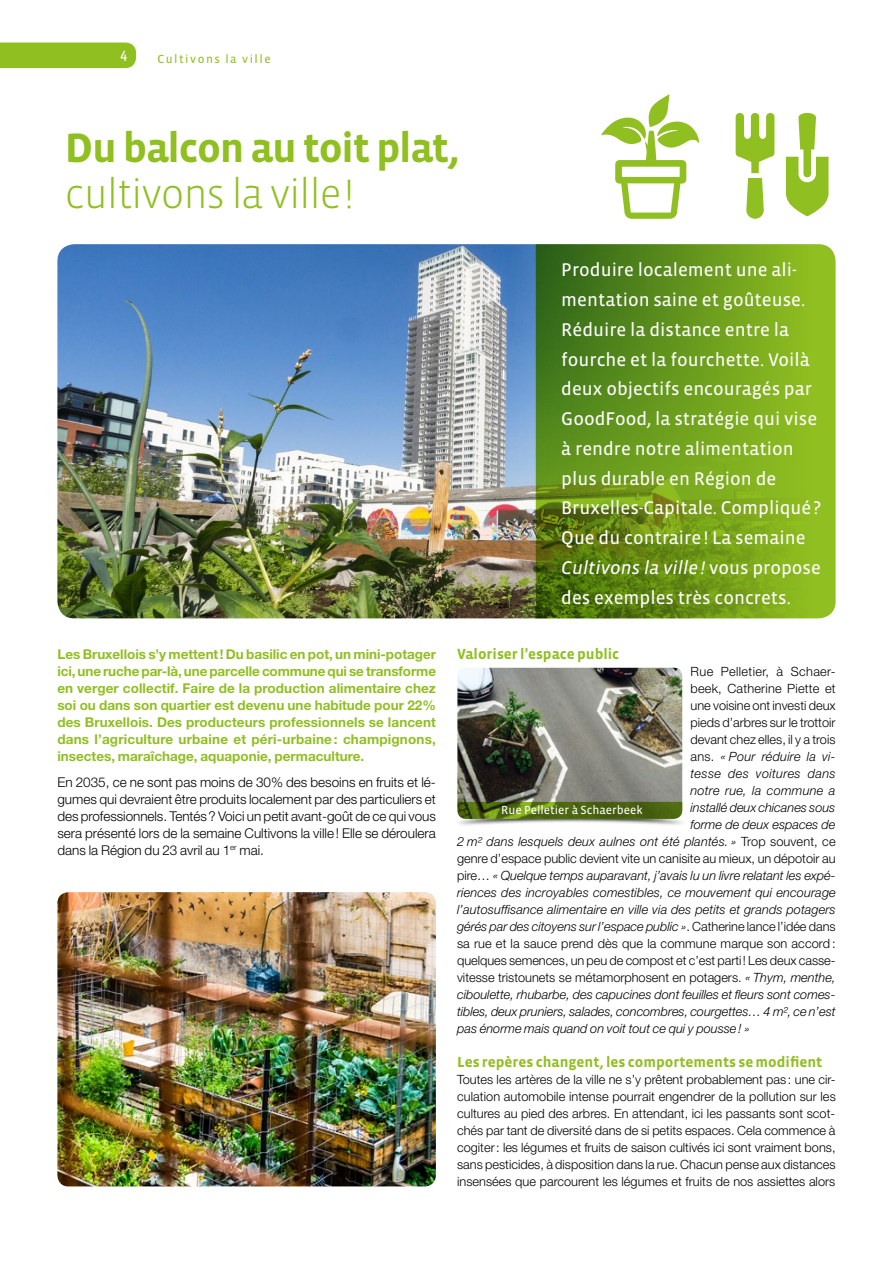
<style>
.page{position:relative;width:893px;height:1263px;background:#fff}
.page>*{position:absolute;margin:0;border:0;box-sizing:border-box;transform-origin:0 0}
.t1{font:700 42px "Vista Sans";letter-spacing:-.03em;color:#90bf21}
.t2{font:300 42px "Vista Sans";letter-spacing:-.03em;color:#90bf21}
.t3{font:18.75px/29.7px "Vista Sans Reg";color:#fff}
.t4{font:700 15px "Vista Sans";color:#90bf21}
.t5{font:15px "Vista Sans Reg";color:#fff}
.t6{font:700 13.5px/17px "Helvetica Neue";color:#90bf21;text-align:justify}
.t7{font:300 13.5px/17px "Helvetica Neue";color:#000;text-align:justify}
.t8{font:300 12.75px/17px "Helvetica Neue LT Std";color:#000;text-align:justify}
.t9{font:italic 300 12.75px/17px "Helvetica Neue";color:#000;text-align:justify}
.t10{font:12px "Vista Sans Reg";color:#fff}
.t11{font:12px "Vista Sans Reg";letter-spacing:.125em;color:#90bf21}
.s1{font-style:italic}
.s2{font-family:"Helvetica Neue LT Std";font-style:normal}
.s3{font-family:"Helvetica Neue";font-style:italic}
</style>
<div class="page">
<img style="left:57px;top:244px;width:479px;height:374px">
<img style="left:458px;top:797px;width:225px;height:28px">
<img style="left:457px;top:668px;width:225px;height:134px">
<div style="left:0;top:43px;width:136px;height:25px;background:#90bf21"></div>
<svg style="left:536px;top:244px;width:300px;height:374px;background:#6b991b"></svg>
<img style="left:57px;top:892px;width:379px;height:294px">
<div style="left:803px;top:136px;width:8px;height:41px;background:#90bf21;border-radius:3px"></div>
<svg style="left:798px;top:113px;width:18px;height:36px"></svg>
<div style="left:804px;top:118px;width:7px;height:7px;background:#90bf21;border-radius:50%"></div>
<svg style="left:736px;top:113px;width:38px;height:106px"></svg>
<div style="left:752px;top:206px;width:6px;height:7px;background:#90bf21;border-radius:50%"></div>
<svg style="left:786px;top:157px;width:42px;height:59px"></svg>
<svg style="left:601px;top:94px;width:98px;height:125px"></svg>
<svg style="left:457px;top:802px;width:226px;height:17px;background:#516b13"></svg>
<p class="t5" style="left:120px;top:46px;width:9px">4</p>
<p class="t11" style="left:157px;top:53px;width:115px">Cultivons la ville</p>
<h1 class="t1" style="left:65px;top:126px;width:397px">Du balcon au toit plat,</h1>
<h1 class="t2" style="left:65px;top:173px;width:291px">cultivons la ville!</h1>
<p class="t3" style="left:561px;top:256px;width:261px">Produire localement une ali&shy;mentation saine et goûteuse.<br>Réduire la distance entre la fourche et la fourchette. Voilà deux objectifs encouragés par<br>GoodFood, la stratégie qui vise à rendre notre alimentation plus durable en Région de<br>Bruxelles-Capitale. Compliqué?<br>Que du contraire! La semaine<br><span class="s1">Cultivons la ville!</span> vous propose des exemples très concrets.</p>
<p class="t6" style="left:57px;top:645px;width:380px">Les Bruxellois s’y mettent! Du basilic en pot, un mini-potager ici, une ruche par-là, une parcelle commune qui se transforme en verger collectif. Faire de la production alimentaire chez soi ou dans son quartier est devenu une habitude pour 22% des Bruxellois. Des producteurs professionnels se lancent dans l’agriculture urbaine et péri-urbaine: champignons, insectes, maraîchage, aquaponie, permaculture.</p>
<p class="t7" style="left:57px;top:773px;width:380px">En 2035, ce ne sont pas moins de 30% des besoins en fruits et lé&shy;gumes qui devraient être produits localement par des particuliers et des professionnels. Tentés? Voici un petit avant-goût de ce qui vous sera présenté lors de la semaine Cultivons la ville! Elle se déroulera dans la Région du 23 avril au 1<sup>er</sup> mai.</p>
<p class="t4" style="left:457px;top:646px;width:164px">Valoriser l’espace public</p>
<p class="t8" style="left:691px;top:663px;width:147px">Rue Pelletier, à Schaer&shy;beek, Catherine Piette et une voisine ont investi deux pieds d’arbres sur le trottoir devant chez elles, il y a trois</p>
<p class="t9" style="left:457px;top:748px;width:380px;text-align:right"><span class="s2">ans.</span> « Pour réduire la vi-<br>tesse des voitures dans<br>notre rue, la commune a<br>installé deux chicanes sous<br>forme de deux espaces de<br>2 m² dans lesquels deux aulnes ont été plantés. » <span class="s2">Trop souvent, ce</span></p>
<p class="t8" style="left:457px;top:850px;width:380px">genre d’espace public devient vite un canisite au mieux, un dépotoir au</p>
<p class="t9" style="left:457px;top:867px;width:380px"><span class="s2">pire…</span> « Quelque temps auparavant, j’avais lu un livre relatant les expé&shy;riences des incroyables comestibles, ce mouvement qui encourage l’autosuffisance alimentaire en ville via des petits et grands potagers gérés par des citoyens sur l’espace public »<span class="s2">. Catherine lance l’idée dans</span></p>
<p class="t8" style="left:457px;top:935px;width:380px">sa rue et la sauce prend dès que la commune marque son accord : quelques semences, un peu de compost et c’est parti! Les deux casse&shy;vitesse tristounets se métamorphosent en potagers. <span class="s3">« Thym, menthe,</span></p>
<p class="t9" style="left:457px;top:986px;width:380px">ciboulette, rhubarbe, des capucines dont feuilles et fleurs sont comes&shy;tibles, deux pruniers, salades, concombres, courgettes… 4 m², ce n’est pas énorme mais quand on voit tout ce qui y pousse! »</p>
<p class="t4" style="left:457px;top:1055px;width:367px">Les repères changent, les comportements se modifient</p>
<p class="t8" style="left:457px;top:1071px;width:380px">Toutes les artères de la ville ne s’y prêtent probablement pas : une cir&shy;culation automobile intense pourrait engendrer de la pollution sur les cultures au pied des arbres. En attendant, ici les passants sont scot&shy;chés par tant de diversité dans de si petits espaces. Cela commence à cogiter: les légumes et fruits de saison cultivés ici sont vraiment bons, sans pesticides, à disposition dans la rue. Chacun pense aux distances insensées que parcourent les légumes et fruits de nos assiettes alors</p>
<p class="t10" style="left:501px;top:804px;width:143px">Rue Pelletier à Schaerbeek</p>
</div>
